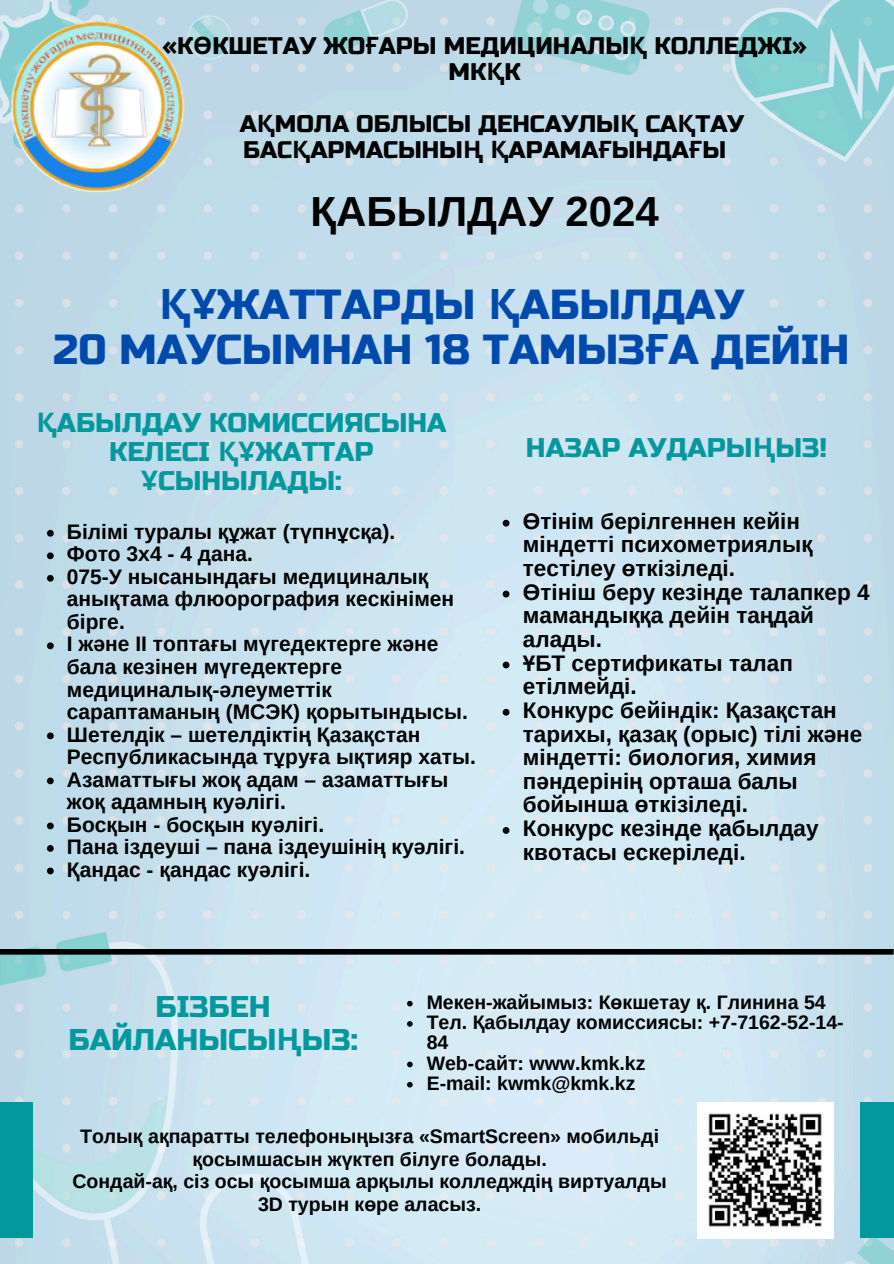
<style>
.page{position:relative;width:894px;height:1264px;background:#fff}
.page>*{position:absolute;margin:0;border:0;box-sizing:border-box;transform-origin:0 0}
.t1{font:42px/45px "Russo One";color:#004aad;text-align:center}
.t2{font:700 42px "Arimo";color:#000}
.t3{font:30px/32.7px "Russo One";color:#03989e;text-align:center}
.t4{font:27px/29.2px "Russo One";color:#03989e;text-align:center}
.t5{font:24px/25.8px "Russo One";color:#000;text-align:center}
.t6{font:700 22.5px/23.7px "Arimo";color:#000}
.t7{font:700 21px/22.5px "Arimo";color:#000}
.t8{font:700 19.5px/22.5px "Arimo";color:#000;text-align:center}
.s1{font-family:"Noto Sans";font-weight:700}
</style>
<div class="page">
<img style="left:0;top:0;width:893px;height:1263px">
<div style="left:0;top:1102px;width:33px;height:135px;background:#03989e"></div>
<img style="left:0;top:0;width:213px;height:230px">
<svg style="left:407px;top:1000px;width:5px;height:6px"></svg>
<svg style="left:407px;top:1021px;width:5px;height:5px"></svg>
<svg style="left:407px;top:1061px;width:5px;height:6px"></svg>
<svg style="left:407px;top:1081px;width:5px;height:6px"></svg>
<div style="left:860px;top:1102px;width:33px;height:135px;background:#03989e"></div>
<svg style="left:47px;top:530px;width:7px;height:6px"></svg>
<svg style="left:47px;top:552px;width:7px;height:7px"></svg>
<svg style="left:47px;top:575px;width:7px;height:6px"></svg>
<svg style="left:47px;top:642px;width:7px;height:7px"></svg>
<svg style="left:47px;top:732px;width:7px;height:7px"></svg>
<svg style="left:47px;top:777px;width:7px;height:7px"></svg>
<svg style="left:47px;top:822px;width:7px;height:7px"></svg>
<svg style="left:47px;top:845px;width:7px;height:6px"></svg>
<svg style="left:47px;top:867px;width:7px;height:7px"></svg>
<svg style="left:502px;top:520px;width:7px;height:6px"></svg>
<svg style="left:502px;top:590px;width:7px;height:7px"></svg>
<svg style="left:502px;top:661px;width:7px;height:7px"></svg>
<svg style="left:502px;top:709px;width:7px;height:6px"></svg>
<svg style="left:502px;top:827px;width:7px;height:6px"></svg>
<div style="left:0;top:949px;width:893px;height:5px;background:#000"></div>
<img style="left:697px;top:1102px;width:136px;height:136px">
<h5 class="t5" style="left:162px;top:33px;width:646px">«К<span class="s1">Ө</span>КШЕТАУ ЖО<span class="s1">Ғ</span>АРЫ МЕДИЦИНАЛЫ<span class="s1">Қ</span> КОЛЛЕДЖІ»<br>МК<span class="s1">Қ</span>К</h5>
<h5 class="t5" style="left:240px;top:111px;width:505px;text-align:left">А<span class="s1">Қ</span>МОЛА ОБЛЫСЫ ДЕНСАУЛЫ<span class="s1">Қ</span> СА<span class="s1">Қ</span>ТАУ<br>БАС<span class="s1">Қ</span>АРМАСЫНЫ<span class="s1">Ң Қ</span>АРАМА<span class="s1">Ғ</span>ЫНДА<span class="s1">Ғ</span>Ы</h5>
<h1 class="t2" style="left:310px;top:188px;width:350px">ҚАБЫЛДАУ 2024</h1>
<h2 class="t1" style="left:54px;top:282px;width:797px"><span class="s1">ҚҰ</span>ЖАТТАРДЫ <span class="s1">Қ</span>АБЫЛДАУ<br>20 МАУСЫМНАН 18 ТАМЫЗ<span class="s1">Ғ</span>А ДЕЙІН</h2>
<p class="t4" style="left:36px;top:408px;width:411px"><span class="s1">Қ</span>АБЫЛДАУ КОМИССИЯСЫНА<br>КЕЛЕСІ <span class="s1">ҚҰ</span>ЖАТТАР<br><span class="s1">Ұ</span>СЫНЫЛАДЫ:</p>
<p class="t7" style="left:67px;top:520px;width:330px">Білімі туралы құжат (түпнұсқа).</p>
<p class="t7" style="left:67px;top:543px;width:187px">Фото 3x4 - 4 дана.</p>
<p class="t7" style="left:67px;top:565px;width:388px">075-У нысанындағы медициналық анықтама флюорография кескінімен бірге.</p>
<p class="t7" style="left:67px;top:633px;width:402px">I және II топтағы мүгедектерге және бала кезінен мүгедектерге медициналық-әлеуметтік сараптаманың (МСЭК) қорытындысы.</p>
<h4 class="t7" style="left:67px;top:723px;width:410px">Шетелдік – шетелдіктің Қазақстан<br>Республикасында тұруға ықтияр хаты.</h4>
<p class="t7" style="left:67px;top:768px;width:383px">Азаматтығы жоқ адам – азаматтығы жоқ адамның куәлігі.</p>
<p class="t7" style="left:67px;top:813px;width:259px">Босқын - босқын куәлігі.</p>
<p class="t7" style="left:67px;top:835px;width:399px">Пана іздеуші – пана іздеушінің куәлігі.</p>
<p class="t7" style="left:67px;top:858px;width:245px">Қандас - қандас куәлігі.</p>
<p class="t4" style="left:526px;top:433px;width:302px">НАЗАР АУДАРЫ<span class="s1">Ң</span>ЫЗ!</p>
<h3 class="t6" style="left:523px;top:509px;width:291px">Өтінім берілгеннен кейін міндетті психометриялық тестілеу өткізіледі.</h3>
<p class="t6" style="left:523px;top:580px;width:348px">Өтініш беру кезінде талапкер 4 мамандыққа дейін таңдай алады.</p>
<p class="t6" style="left:523px;top:651px;width:271px">ҰБТ сертификаты талап етілмейді.</p>
<p class="t6" style="left:523px;top:698px;width:341px">Конкурс бейіндік: Қазақстан тарихы, қазақ (орыс) тілі және міндетті: биология, химия пәндерінің орташа балы бойынша өткізіледі.</p>
<p class="t6" style="left:523px;top:816px;width:297px">Конкурс кезінде қабылдау квотасы ескеріледі.</p>
<h4 class="t3" style="left:68px;top:991px;width:291px">БІЗБЕН<br>БАЙЛАНЫСЫ<span class="s1">Ң</span>ЫЗ:</h4>
<p class="t8" style="left:426px;top:990px;width:400px">Мекен-жайымыз: Көкшетау қ. Глинина 54</p>
<p class="t8" style="left:426px;top:1012px;width:418px;line-height:20.2px;text-align:left">Тел. Қабылдау комиссиясы: +7-7162-52-14-<br>84</p>
<p class="t8" style="left:426px;top:1051px;width:220px">Web-сайт: www.kmk.kz</p>
<p class="t8" style="left:426px;top:1071px;width:210px">E-mail: kwmk@kmk.kz</p>
<p class="t8" style="left:80px;top:1125px;width:580px">Толық ақпаратты телефоныңызға «SmartScreen» мобильді қосымшасын жүктеп білуге болады.</p>
<p class="t8" style="left:72px;top:1170px;width:595px">Сондай-ақ, сіз осы қосымша арқылы колледждің виртуалды<br>3D турын көре аласыз.</p>
</div>
